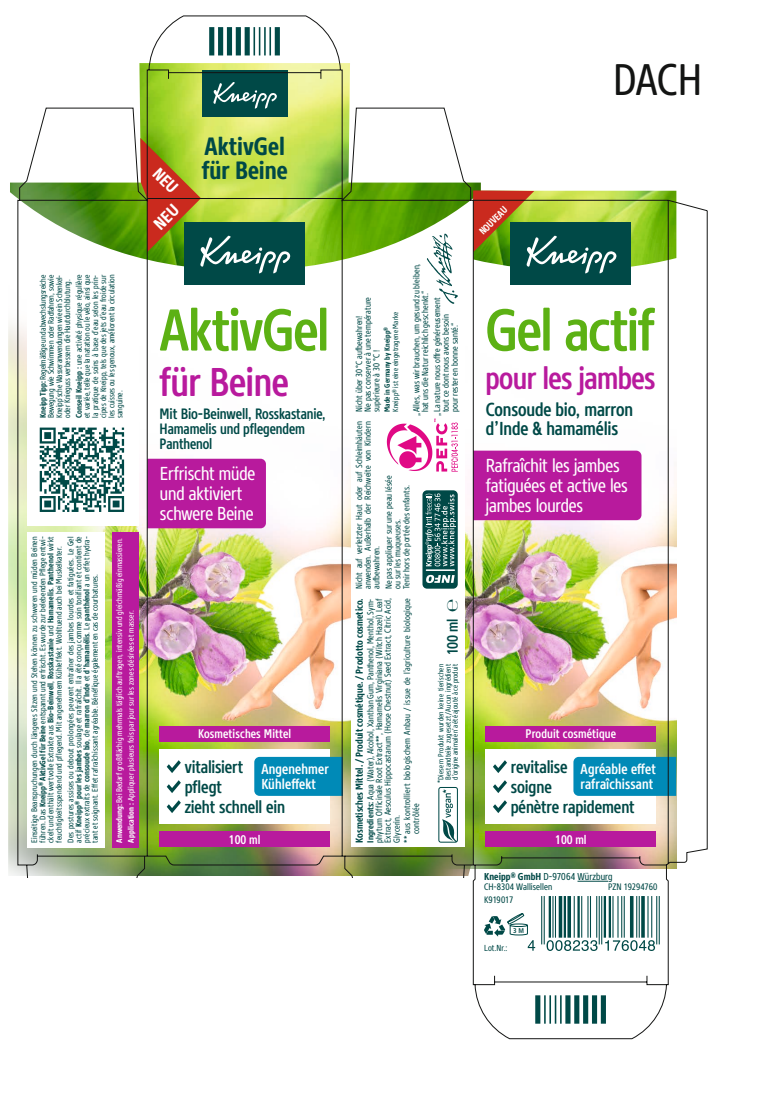
<style>
.page{position:relative;width:762px;height:1099px;background:#fff}
.page>*{position:absolute;margin:0;border:0;box-sizing:border-box;transform-origin:0 0}
.t1{font:500 58.75px "Core Sans NR57 Cn";letter-spacing:-.025em;color:#5cb114}
.t2{font:44.12px "Core Sans NR47 Cn";color:#131413}
.t3{font:500 40px "Core Sans NR57 Cn";letter-spacing:-.01em;color:#b81a9d}
.t4{font:500 31.25px "Core Sans NR57 Cn";letter-spacing:-.02em;color:#b81a9d}
.t5{font:700 25px/23.8px "Core Sans NR67 Cn";color:#004947}
.t6{font:18.75px/20px "Core Sans NR47 Cn";letter-spacing:-.01em;color:#fff}
.t7{font:500 18.75px/18.8px "Core Sans NR57 Cn";letter-spacing:-.005em;color:#004947}
.t8{font:500 17.5px/20px "Core Sans NR57 Cn";letter-spacing:-.005em;color:#004947}
.t9{font:500 15px/15px "Core Sans NR57 Cn";letter-spacing:-.005em;color:#004947}
.t10{font:500 14.38px/14.4px "Core Sans NR57 Cn";letter-spacing:.01em;color:#fff}
.t11{font:500 12.5px "Core Sans NR57 Cn";letter-spacing:.01em;color:#fff}
.t12{font:700 10px "Core Sans NR67 Cn";color:#004947}
.t13{font:10px "Core Sans NR47 Cn";letter-spacing:.005em;color:#004947}
.t14{font:700 10px "Core Sans NR67 Cn";color:#fff;scale:.92 1}
.t15{font:9.38px "Core Sans NR47 Cn";letter-spacing:.005em;color:#004947}
.t16{font:9.38px "Core Sans NR47 Cn";letter-spacing:-.015em;color:#004947}
.t17{font:8.75px/8.8px "Core Sans NR47 Cn";letter-spacing:.015em;color:#004947}
.t18{font:8.12px/8.1px "Core Sans NR47 Cn";letter-spacing:.015em;color:#004947;text-align:justify}
.t19{font:8.12px/11.6px "Core Sans NR47 Cn";letter-spacing:.01em;color:#fff}
.t20{font:700 8.12px "Core Sans NR67 Cn";letter-spacing:.015em;color:#004947}
.t21{font:7.5px/7.2px "Core Sans NR47 Cn";letter-spacing:.015em;color:#004947;text-align:center}
.t22{font:700 7.5px "Core Sans NR67 Cn";letter-spacing:.02em;color:#004947}
.t23{font:700 condensed 6.88px "Frutiger LT Pro";color:#004947}
.s1{font-family:"Core Sans NR67 Cn";font-weight:700}
.s2{font-family:"Core Sans NR47 Cn";font-weight:400}
.s3{font-family:"Myriad Pro";font-weight:400;font-size:16px}
</style>
<div class="page">
<img style="left:18px;top:16px;width:689px;height:1022px">
<svg style="left:387px;top:418px;width:71px;height:53px"></svg>
<div style="left:7px;top:878px;width:461px;height:195px;background:#fff"></div>
<svg style="left:140px;top:138px;width:150px;height:135px;background:#8f9b47"></svg>
<h3 class="t5" style="left:202px;top:134px;width:87px">AktivGel für Beine</h3>
<p class="t18" style="left:39px;top:418px;width:145px;rotate:-90deg"><span class="s1">Kneipp Tipp:</span> Regelmäßige und abwechslungsreiche Bewegung wie Schwimmen oder Radfahren, sowie Kneipp’sche Wasseranwendungen wie ein Schenkel&shy;oder Knieguss verbessern die Hautdurchblutung.</p>
<p class="t18" style="left:75px;top:418px;width:145px;rotate:-90deg"><span class="s1">Conseil Kneipp :</span> une activité physique régulière et variée, telle que la natation ou le vélo, ainsi que la pratique de soins à base d’eau selon les prin&shy;cipes de Kneipp, tels que des jets d’eau froide sur les cuisses ou les genoux, améliorent la circulation sanguine.</p>
<p class="t18" style="left:30px;top:842px;width:308px;rotate:-90deg">Einseitige Beanspruchungen durch längeres Sitzen und Stehen können zu schweren und müden Beinen führen. Das <span class="s1">Kneipp</span><sup>®</sup> <span class="s1">AktivGel für Beine</span> entspannt und erfrischt. Es wurde zur bele benden Pflege entwi&shy;ckelt und enthält wertvolle Extrakte aus <span class="s1">Bio-Beinwell</span>, <span class="s1">Rosskastanie</span> und <span class="s1">Hamamelis</span>. <span class="s1">Panthenol</span> wirkt feuchtigkeitsspendend und pflegend. Mit angenehmem Kühleffekt. Wohltuend auch bei Muskelkater.</p>
<p class="t18" style="left:66px;top:842px;width:308px;rotate:-90deg">Des postures assises ou debout prolongées peuvent entraîner des jambes lourdes et fatiguées. Le Gel actif <span class="s1">Kneipp</span><sup>®</sup> <span class="s1">pour les jambes</span> soulage et rafraîchit. Il a été conçu comme soin tonifiant et contient de</p>
<p class="t20" style="left:81px;top:842px;width:308px;rotate:-90deg"><span class="s2">précieux extraits de</span> consoude bio<span class="s2">, de</span> marron d’Inde <span class="s2">et</span> dʼhamamélis<span class="s2">. Le</span> panthénol <span class="s2">a un effet hydra-</span></p>
<p class="t18" style="left:91px;top:842px;width:270px;rotate:-90deg">tant et soignant. Effet rafraîchissant agréable. Bénéfique également en cas de courbatures.</p>
<p class="t19" style="left:114px;top:842px;width:306px;rotate:-90deg"><span class="s1">Anwendung:</span> Bei Bedarf großflächig mehrmals täglich auftragen, intensiv und gleichmäßig einmassieren.<br><span class="s1">Application :</span> Appliquer plusieurs fois par jour sur les zones désirées et masser.</p>
<h1 class="t1" style="left:159px;top:292px;width:172px">AktivGel</h1>
<h3 class="t3" style="left:159px;top:355px;width:131px">für Beine</h3>
<h3 class="t9" style="left:160px;top:406px;width:168px">Mit Bio-Beinwell, Rosskastanie,<br>Hamamelis und pflegendem<br>Panthenol</h3>
<h3 class="t6" style="left:160px;top:463px;width:97px">Erfrischt müde und aktiviert schwere Beine</h3>
<h3 class="t11" style="left:198px;top:726px;width:95px">Kosmetisches Mittel</h3>
<h3 class="t8" style="left:185px;top:757px;width:102px">vitalisiert<br>pflegt<br>zieht schnell ein</h3>
<h3 class="t10" style="left:261px;top:762px;width:69px">Angenehmer<br>Kühleffekt</h3>
<h3 class="t11" style="left:229px;top:831px;width:33px">100 ml</h3>
<h2 class="t2" style="left:613px;top:51px;width:91px">DACH</h2>
<p class="t17" style="left:355px;top:412px;width:116px;rotate:-90deg">Nicht über 30 °C aufbewahren!<br>Ne pas conserver à une température supérieure à 30 °C !</p>
<p class="t21" style="left:392px;top:412px;width:101px;rotate:-90deg">Kneipp<sup>®</sup> ist eine eingetragene Marke</p>
<p class="t22" style="left:382px;top:412px;width:86px;rotate:-90deg">Made in Germany by Kneipp<sup>®</sup></p>
<p class="t17" style="left:412px;top:412px;width:150px;text-indent:-3px;rotate:-90deg">„Alles, was wir brauchen, um gesund zu bleiben, hat uns die Natur reichlich geschenkt.“</p>
<p class="t17" style="left:433px;top:412px;width:117px;text-indent:-3px;rotate:-90deg">„La nature nous offre généreusement tout ce dont nous avons besoin pour rester en bonne santé.“</p>
<p class="t17" style="left:355px;top:589px;width:169px;text-align:justify;rotate:-90deg">Nicht auf verletzter Haut oder auf Schleimhäuten anwenden. Außerhalb der Reichweite von Kindern aufbewahren.</p>
<p class="t17" style="left:384px;top:589px;width:115px;rotate:-90deg">Ne pas appliquer sur une peau lésée ou sur les muqueuses.<br>Tenir hors de portée des enfants.</p>
<p class="t12" style="left:353px;top:842px;width:246px;rotate:-90deg">Kosmetisches Mittel. / Produit cosmétique. / Prodotto cosmetico.</p>
<p class="t17" style="left:366px;top:842px;width:246px;text-align:justify;rotate:-90deg"><span class="s1">Ingredients:</span> Aqua (Water), Alcohol, Xanthan Gum, Panthenol, Menthol, Sym&shy;phytum Officinale Root Extract<sup>**</sup>, Hamamelis Virginiana (Witch Hazel) Leaf Extract, Aesculus Hippocastanum (Horse Chestnut) Seed Extract, Citric Acid, Glycerin.</p>
<p class="t17" style="left:403px;top:834px;width:237px;text-indent:-9px;rotate:-90deg"><sup>**</sup> aus kontrolliert biologischem Anbau / issue de l’agriculture biologique contrôlée</p>
<h3 class="t9" style="left:445px;top:655px;width:58px;rotate:-90deg">100 ml <span class="s3">℮</span></h3>
<p class="t21" style="left:437px;top:783px;width:121px;rotate:-90deg"><sup>*</sup>Diesem Produkt wurden keine tierischen<br>Bestandteile zugesetzt/Aucun ingrédient d’origine animale n’a été ajouté à ce produit</p>
<p class="t14" style="left:476px;top:228px;width:40px;rotate:-45deg">NOUVEAU</p>
<h1 class="t1" style="left:485px;top:292px;width:170px">Gel actif</h1>
<h3 class="t4" style="left:485px;top:358px;width:171px">pour les jambes</h3>
<h3 class="t7" style="left:486px;top:400px;width:149px">Consoude bio, marron dʼInde &amp; hamamélis</h3>
<h3 class="t6" style="left:486px;top:455px;width:144px">Rafraîchit les jambes fatiguées et active les jambes lourdes</h3>
<h3 class="t11" style="left:526px;top:726px;width:92px">Produit cosmétique</h3>
<h3 class="t8" style="left:511px;top:757px;width:125px">revitalise<br>soigne<br>pénètre rapidement</h3>
<h3 class="t10" style="left:580px;top:762px;width:77px">Agréable effet rafraîchissant</h3>
<h3 class="t11" style="left:555px;top:831px;width:33px">100 ml</h3>
<p class="t13" style="left:484px;top:870px;width:130px"><span class="s1">Kneipp</span><sup>®</sup> <span class="s1">GmbH</span> D-97064 Würzburg</p>
<p class="t15" style="left:484px;top:881px;width:70px">CH-8304 Wallisellen</p>
<p class="t15" style="left:608px;top:881px;width:51px">PZN 19294760</p>
<p class="t16" style="left:484px;top:893px;width:31px">K919017</p>
<p class="t23" style="left:513px;top:926px;width:12px">3 M</p>
<p class="t17" style="left:484px;top:943px;width:25px">Lot.Nr.:</p>
</div>
